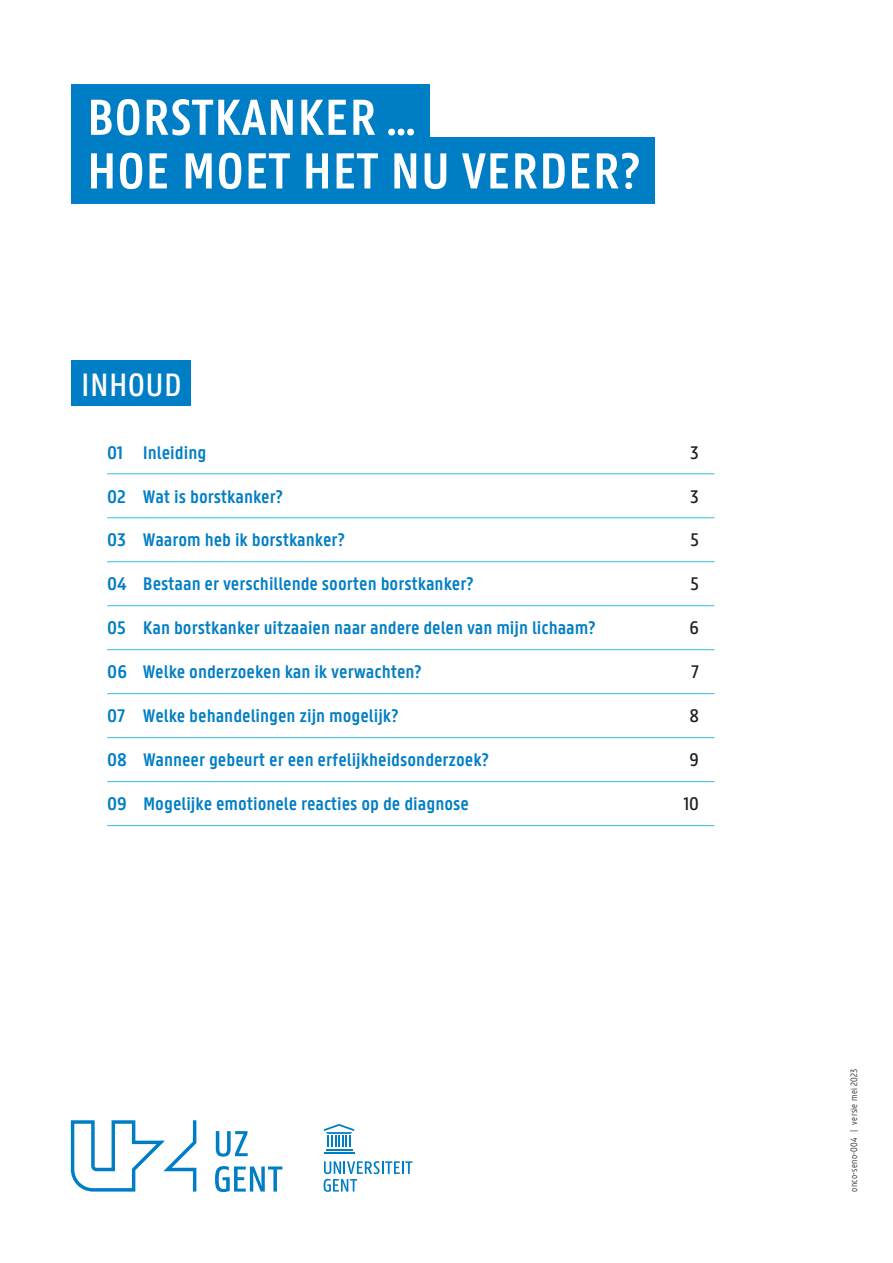
<style>
.page{position:relative;width:893px;height:1263px;background:#fff}
.page>*{position:absolute;margin:0;border:0;box-sizing:border-box;transform-origin:0 0}
.t1{font:600 54px/53.6px "U Gent Panno Text";letter-spacing:.01em;color:#fff}
.t2{font:500 34.5px "U Gent Panno Text";letter-spacing:.01em;color:#fff}
.t3{font:600 19.5px "U Gent Panno Text";color:#007ec5}
.t4{font:500 19.5px "U Gent Panno Text";color:#231f20}
.t5{font:300 9.75px "U Gent Panno Text";letter-spacing:.025em;color:#231f20}
</style>
<div class="page">
<hr style="left:326px;top:1149px;width:26px;height:2px;background:#007ec5">
<hr style="left:324px;top:1152px;width:30px;height:2px;background:#007ec5">
<svg style="left:324px;top:1124px;width:30px;height:23px"></svg>
<svg style="left:324px;top:1161px;width:88px;height:31px"></svg>
<svg style="left:71px;top:1120px;width:125px;height:71px"></svg>
<svg style="left:216px;top:1131px;width:32px;height:26px"></svg>
<svg style="left:215px;top:1166px;width:67px;height:26px"></svg>
<div style="left:71px;top:84px;width:359px;height:66px;background:#007ec5"></div>
<div style="left:71px;top:138px;width:584px;height:66px;background:#007ec5"></div>
<div style="left:71px;top:360px;width:120px;height:46px;background:#007ec5"></div>
<hr style="left:107px;top:473px;width:607px;height:1px;background:#2dc0dc">
<hr style="left:107px;top:517px;width:607px;height:1px;background:#2dc0dc">
<hr style="left:107px;top:561px;width:607px;height:1px;background:#2dc0dc">
<hr style="left:107px;top:605px;width:607px;height:1px;background:#2dc0dc">
<hr style="left:107px;top:649px;width:607px;height:1px;background:#2dc0dc">
<hr style="left:107px;top:693px;width:607px;height:1px;background:#2dc0dc">
<hr style="left:107px;top:737px;width:607px;height:1px;background:#2dc0dc">
<hr style="left:107px;top:781px;width:607px;height:1px;background:#2dc0dc">
<hr style="left:107px;top:825px;width:607px;height:1px;background:#2dc0dc">
<h1 class="t1" style="left:87px;top:90px;width:555px">BORSTKANKER …<br>HOE MOET HET NU VERDER?</h1>
<h2 class="t2" style="left:81px;top:364px;width:102px">INHOUD</h2>
<p class="t3" style="left:107px;top:440px;width:101px">01 Inleiding</p>
<p class="t4" style="left:690px;top:440px;width:10px">3</p>
<p class="t3" style="left:107px;top:484px;width:177px">02 Wat is borstkanker?</p>
<p class="t4" style="left:690px;top:484px;width:10px">3</p>
<p class="t3" style="left:107px;top:528px;width:239px">03 Waarom heb ik borstkanker?</p>
<p class="t4" style="left:690px;top:528px;width:10px">5</p>
<p class="t3" style="left:107px;top:572px;width:368px">04 Bestaan er verschillende soorten borstkanker?</p>
<p class="t4" style="left:690px;top:572px;width:10px">5</p>
<p class="t3" style="left:107px;top:616px;width:490px">05 Kan borstkanker uitzaaien naar andere delen van mijn lichaam?</p>
<p class="t4" style="left:690px;top:616px;width:11px">6</p>
<p class="t3" style="left:107px;top:660px;width:316px">06 Welke onderzoeken kan ik verwachten?</p>
<p class="t4" style="left:691px;top:660px;width:10px">7</p>
<p class="t3" style="left:107px;top:704px;width:293px">07 Welke behandelingen zijn mogelijk?</p>
<p class="t4" style="left:689px;top:704px;width:11px">8</p>
<p class="t3" style="left:107px;top:748px;width:383px">08 Wanneer gebeurt er een erfelijkheidsonderzoek?</p>
<p class="t4" style="left:690px;top:748px;width:11px">9</p>
<p class="t3" style="left:107px;top:792px;width:363px">09 Mogelijke emotionele reacties op de diagnose</p>
<p class="t4" style="left:683px;top:792px;width:17px">10</p>
<p class="t5" style="left:848px;top:1191px;width:125px;rotate:-90deg">onco-seno-004 | versie mei 2023</p>
</div>
